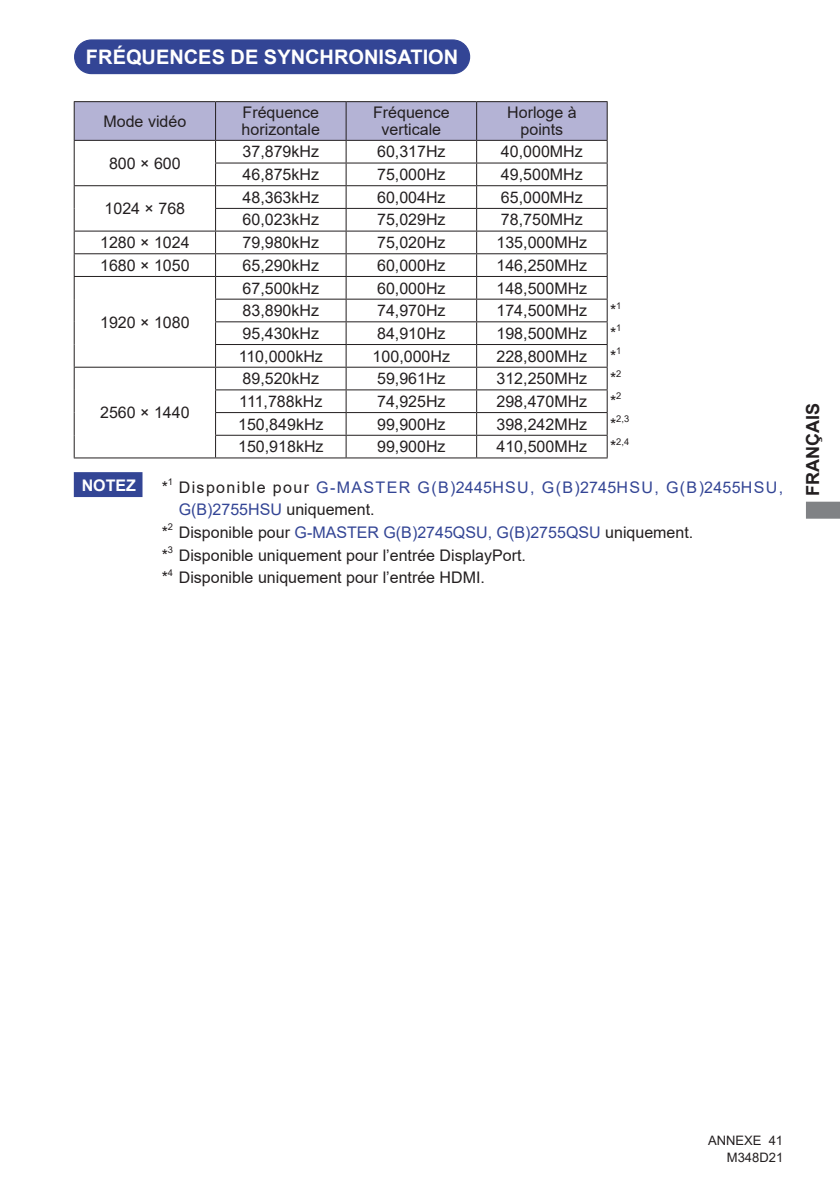
<style>
.page{position:relative;width:840px;height:1191px;background:#fff}
.page>*{position:absolute;margin:0;border:0;box-sizing:border-box;transform-origin:0 0}
.t1{font:700 20px "Arial";color:#fff}
.t2{font:700 18px "Arial";color:#231f20}
.t3{font:16px/17px "Arial";color:#231f20;text-align:center}
.t4{font:16px/22.6px "Arial";color:#334595}
.t5{font:700 16px "Arial";color:#fff}
.t6{font:13px/17px "Arial";color:#231f20;text-align:right}
.t7{font:9.4px "Arial";color:#231f20}
.s1{color:#231f20}
</style>
<div class="page">
<svg style="left:806px;top:502px;width:33px;height:16px"></svg>
<div style="left:75px;top:40px;width:394px;height:34px;background:#334595;border-radius:17px"></div>
<div style="left:74px;top:39px;width:396px;height:35px;border:1px solid #334595;border-radius:17px"></div>
<hr style="left:74px;top:101px;width:141px;height:1px;background:#231f20">
<hr style="left:215px;top:101px;width:131px;height:1px;background:#231f20">
<hr style="left:346px;top:101px;width:130px;height:1px;background:#231f20">
<hr style="left:476px;top:101px;width:131px;height:1px;background:#231f20">
<svg style="left:74px;top:102px;width:533px;height:355px"></svg>
<hr style="left:74px;top:457px;width:141px;height:1px;background:#231f20">
<hr style="left:215px;top:457px;width:131px;height:1px;background:#231f20">
<hr style="left:346px;top:457px;width:130px;height:1px;background:#231f20">
<hr style="left:476px;top:457px;width:131px;height:1px;background:#231f20">
<div style="left:74px;top:472px;width:68px;height:25px;background:#334595;border:2px solid #334595"></div>
<p class="t1" style="left:86px;top:43px;width:373px">FRÉQUENCES DE SYNCHRONISATION</p>
<p class="t3" style="left:103px;top:112px;width:84px">Mode vidéo</p>
<p class="t3" style="left:241px;top:104px;width:80px;text-align:left">Fréquence horizontale</p>
<p class="t3" style="left:373px;top:104px;width:78px">Fréquence verticale</p>
<p class="t3" style="left:507px;top:104px;width:71px">Horloge à points</p>
<p class="t3" style="left:109px;top:154px;width:73px">800 × 600</p>
<p class="t3" style="left:242px;top:143px;width:78px">37,879kHz</p>
<p class="t3" style="left:377px;top:143px;width:70px">60,317Hz</p>
<p class="t3" style="left:500px;top:143px;width:83px">40,000MHz</p>
<p class="t3" style="left:242px;top:166px;width:78px">46,875kHz</p>
<p class="t3" style="left:377px;top:166px;width:70px">75,000Hz</p>
<p class="t3" style="left:500px;top:166px;width:83px">49,500MHz</p>
<p class="t3" style="left:104px;top:200px;width:82px">1024 × 768</p>
<p class="t3" style="left:242px;top:189px;width:78px">48,363kHz</p>
<p class="t3" style="left:377px;top:189px;width:70px">60,004Hz</p>
<p class="t3" style="left:500px;top:189px;width:83px">65,000MHz</p>
<p class="t3" style="left:242px;top:211px;width:78px">60,023kHz</p>
<p class="t3" style="left:377px;top:211px;width:70px">75,029Hz</p>
<p class="t3" style="left:500px;top:211px;width:83px">78,750MHz</p>
<p class="t3" style="left:100px;top:234px;width:91px">1280 × 1024</p>
<p class="t3" style="left:242px;top:234px;width:78px">79,980kHz</p>
<p class="t3" style="left:377px;top:234px;width:70px">75,020Hz</p>
<p class="t3" style="left:496px;top:234px;width:92px">135,000MHz</p>
<p class="t3" style="left:100px;top:257px;width:91px">1680 × 1050</p>
<p class="t3" style="left:242px;top:257px;width:78px">65,290kHz</p>
<p class="t3" style="left:377px;top:257px;width:70px">60,000Hz</p>
<p class="t3" style="left:496px;top:257px;width:92px">146,250MHz</p>
<p class="t3" style="left:100px;top:313px;width:91px">1920 × 1080</p>
<p class="t3" style="left:100px;top:404px;width:91px">2560 × 1440</p>
<p class="t3" style="left:242px;top:279px;width:78px">67,500kHz</p>
<p class="t3" style="left:377px;top:279px;width:70px">60,000Hz</p>
<p class="t3" style="left:496px;top:279px;width:92px">148,500MHz</p>
<p class="t3" style="left:242px;top:302px;width:78px">83,890kHz</p>
<p class="t3" style="left:377px;top:302px;width:70px">74,970Hz</p>
<p class="t3" style="left:496px;top:302px;width:92px">174,500MHz</p>
<p class="t3" style="left:609px;top:302px;width:8px">*</p>
<p class="t7" style="left:616px;top:299px;width:7px">1</p>
<p class="t3" style="left:242px;top:325px;width:78px">95,430kHz</p>
<p class="t3" style="left:377px;top:325px;width:70px">84,910Hz</p>
<p class="t3" style="left:496px;top:325px;width:92px">198,500MHz</p>
<p class="t3" style="left:609px;top:325px;width:8px">*</p>
<p class="t7" style="left:616px;top:321px;width:7px">1</p>
<p class="t3" style="left:238px;top:347px;width:86px">110,000kHz</p>
<p class="t3" style="left:372px;top:347px;width:79px">100,000Hz</p>
<p class="t3" style="left:496px;top:347px;width:92px">228,800MHz</p>
<p class="t3" style="left:609px;top:347px;width:8px">*</p>
<p class="t7" style="left:616px;top:344px;width:7px">1</p>
<p class="t3" style="left:242px;top:370px;width:78px">89,520kHz</p>
<p class="t3" style="left:377px;top:370px;width:70px">59,961Hz</p>
<p class="t3" style="left:496px;top:370px;width:92px">312,250MHz</p>
<p class="t3" style="left:609px;top:370px;width:8px">*</p>
<p class="t7" style="left:616px;top:367px;width:7px">2</p>
<p class="t3" style="left:239px;top:393px;width:85px">111,788kHz</p>
<p class="t3" style="left:377px;top:393px;width:70px">74,925Hz</p>
<p class="t3" style="left:496px;top:393px;width:92px">298,470MHz</p>
<p class="t3" style="left:609px;top:393px;width:8px">*</p>
<p class="t7" style="left:616px;top:389px;width:7px">2</p>
<p class="t3" style="left:238px;top:415px;width:87px">150,849kHz</p>
<p class="t3" style="left:377px;top:415px;width:70px">99,900Hz</p>
<p class="t3" style="left:496px;top:415px;width:92px">398,242MHz</p>
<p class="t3" style="left:609px;top:415px;width:8px">*</p>
<p class="t7" style="left:616px;top:412px;width:14px">2,3</p>
<p class="t3" style="left:238px;top:438px;width:87px">150,918kHz</p>
<p class="t3" style="left:377px;top:438px;width:70px">99,900Hz</p>
<p class="t3" style="left:496px;top:438px;width:92px">410,500MHz</p>
<p class="t3" style="left:609px;top:438px;width:8px">*</p>
<p class="t7" style="left:616px;top:435px;width:14px">2,4</p>
<p class="t5" style="left:82px;top:474px;width:56px">NOTEZ</p>
<p class="t3" style="left:162px;top:478px;width:8px">*</p>
<p class="t7" style="left:168px;top:475px;width:7px">1</p>
<p class="t4" style="left:179px;top:475px;width:605px"><span class="s1">Disponible pour</span> G-MASTER G(B)2445HSU, G(B)2745HSU, G(B)2455HSU,<br>G(B)2755HSU <span class="s1">uniquement.</span></p>
<p class="t3" style="left:162px;top:524px;width:8px">*</p>
<p class="t7" style="left:168px;top:520px;width:7px">2</p>
<p class="t4" style="left:179px;top:521px;width:515px"><span class="s1">Disponible pour</span> G-MASTER G(B)2745QSU, G(B)2755QSU <span class="s1">uniquement.</span></p>
<p class="t3" style="left:162px;top:546px;width:8px">*</p>
<p class="t7" style="left:168px;top:543px;width:7px">3</p>
<p class="t3" style="left:179px;top:546px;width:348px">Disponible uniquement pour l’entrée DisplayPort.</p>
<p class="t3" style="left:162px;top:569px;width:8px">*</p>
<p class="t7" style="left:168px;top:566px;width:7px">4</p>
<p class="t3" style="left:179px;top:569px;width:307px">Disponible uniquement pour l’entrée HDMI.</p>
<p class="t2" style="left:799px;top:496px;width:94px;rotate:-90deg">FRANÇAIS</p>
<p class="t6" style="left:707px;top:1132px;width:77px">ANNEXE 41<br>M348D21</p>
</div>
